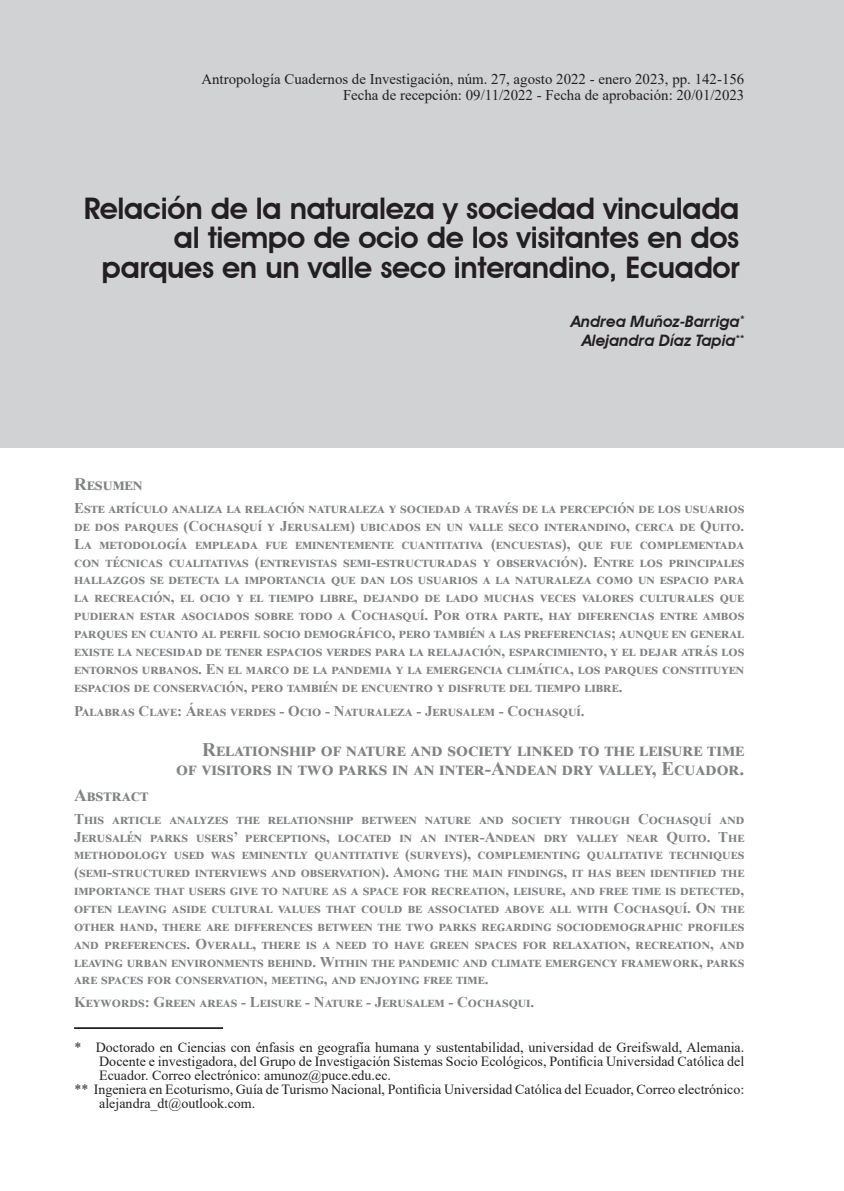
<style>
.page{position:relative;width:844px;height:1191px;background:#fff}
.page>*{position:absolute;margin:0;border:0;box-sizing:border-box;transform-origin:0 0}
.titulo{font:600 29.75px/29.8px "Avant Garde IT Cby BT";letter-spacing:-.01em;color:#231f20;text-align:right}
.resumenes{font:700 19.25px "Times New Roman";letter-spacing:.025em;color:#808285}
.resumenes-2{font:700 17.5px "Times New Roman";letter-spacing:.025em;color:#808285}
.Autor{font:italic 600 15.75px "Avant Garde IT Cby BT";color:#231f20}
.resumenes-3{font:700 14.88px/17.8px "Times New Roman";letter-spacing:.025em;color:#808285}
.t1{font:14.88px/15.8px "Times New Roman";color:#231f20;text-align:right}
.pie{font:14px/14px "Times New Roman";color:#231f20;text-align:justify}
</style>
<div class="page">
<div style="left:0;top:0;width:843px;height:447px;background:#d1d2d4"></div>
<hr style="left:74px;top:1027px;width:149px;height:2px;background:#231f20">
<p class="t1" style="left:201px;top:70px;width:544px">Antropología Cuadernos de Investigación, núm. 27, agosto 2022 - enero 2023, pp. 142-156<br>Fecha de recepción: 09/11/2022 - Fecha de aprobación: 20/01/2023</p>
<p class="titulo" style="left:84px;top:193px;width:657px">Relación de la naturaleza y sociedad vinculada al tiempo de ocio de los visitantes en dos parques en un valle seco interandino, Ecuador</p>
<p class="Autor" style="left:571px;top:312px;width:175px">Andrea Muñoz-Barriga<sup>*</sup></p>
<p class="Autor" style="left:582px;top:331px;width:164px">Alejandra Díaz Tapia<sup>**</sup></p>
<p class="resumenes-2" style="left:74px;top:471px;width:70px">Resumen</p>
<p class="resumenes-3" style="left:74px;top:498px;width:671px">Este artículo analiza la relación naturaleza y sociedad a través de la percepción de los usuarios de dos parques (Cochasquí y Jerusalem) ubicados en un valle seco interandino, cerca de Quito.<br>La metodología empleada fue eminentemente cuantitativa (encuestas), que fue complementada con técnicas cualitativas (entrevistas semi-estructuradas y observación). Entre los principales hallazgos se detecta la importancia que dan los usuarios a la naturaleza como un espacio para la recreación, el ocio y el tiempo libre, dejando de lado muchas veces valores culturales que pudieran estar asociados sobre todo a Cochasquí. Por otra parte, hay diferencias entre ambos parques en cuanto al perfil socio demográfico, pero también a las preferencias; aunque en general existe la necesidad de tener espacios verdes para la relajación, esparcimiento, y el dejar atrás los entornos urbanos. En el marco de la pandemia y la emergencia climática, los parques constituyen espacios de conservación, pero también de encuentro y disfrute del tiempo libre.</p>
<p class="resumenes-3" style="left:74px;top:701px;width:512px">Palabras Clave: Áreas verdes - Ocio - Naturaleza - Jerusalem - Cochasquí.</p>
<p class="resumenes" style="left:202px;top:735px;width:543px">Relationship of nature and society linked to the leisure time</p>
<p class="resumenes" style="left:176px;top:754px;width:569px">of visitors in two parks in an inter-Andean dry valley, Ecuador.</p>
<p class="resumenes-2" style="left:74px;top:782px;width:76px">Abstract</p>
<p class="resumenes-3" style="left:74px;top:809px;width:671px;text-align:justify">This article analyzes the relationship between nature and society through Cochasquí and Jerusalén parks users’ perceptions, located in an inter-Andean dry valley near Quito. The methodology used was eminently quantitative (surveys), complementing qualitative techniques (semi-structured interviews and observation). Among the main findings, it has been identified the importance that users give to nature as a space for recreation, leisure, and free time is detected, often leaving aside cultural values that could be associated above all with Cochasquí. On the other hand, there are differences between the two parks regarding sociodemographic profiles and preferences. Overall, there is a need to have green spaces for relaxation, recreation, and leaving urban environments behind. Within the pandemic and climate emergency framework, parks are spaces for conservation, meeting, and enjoying free time.</p>
<p class="resumenes-3" style="left:74px;top:993px;width:461px">Keywords: Green areas - Leisure - Nature - Jerusalem - Cochasqui.</p>
<p class="pie" style="left:99px;top:1039px;width:646px;text-indent:-25px">* Doctorado en Ciencias con énfasis en geografía humana y sustentabilidad, universidad de Greifswald, Alemania.<br>Docente e investigadora, del Grupo de Investigación Sistemas Socio Ecológicos, Pontificia Universidad Católica del Ecuador. Correo electrónico: amunoz@puce.edu.ec.</p>
<p class="pie" style="left:99px;top:1081px;width:646px;text-indent:-25px">** Ingeniera en Ecoturismo, Guía de Turismo Nacional, Pontificia Universidad Católica del Ecuador, Correo electrónico: alejandra_dt@outlook.com.</p>
</div>
